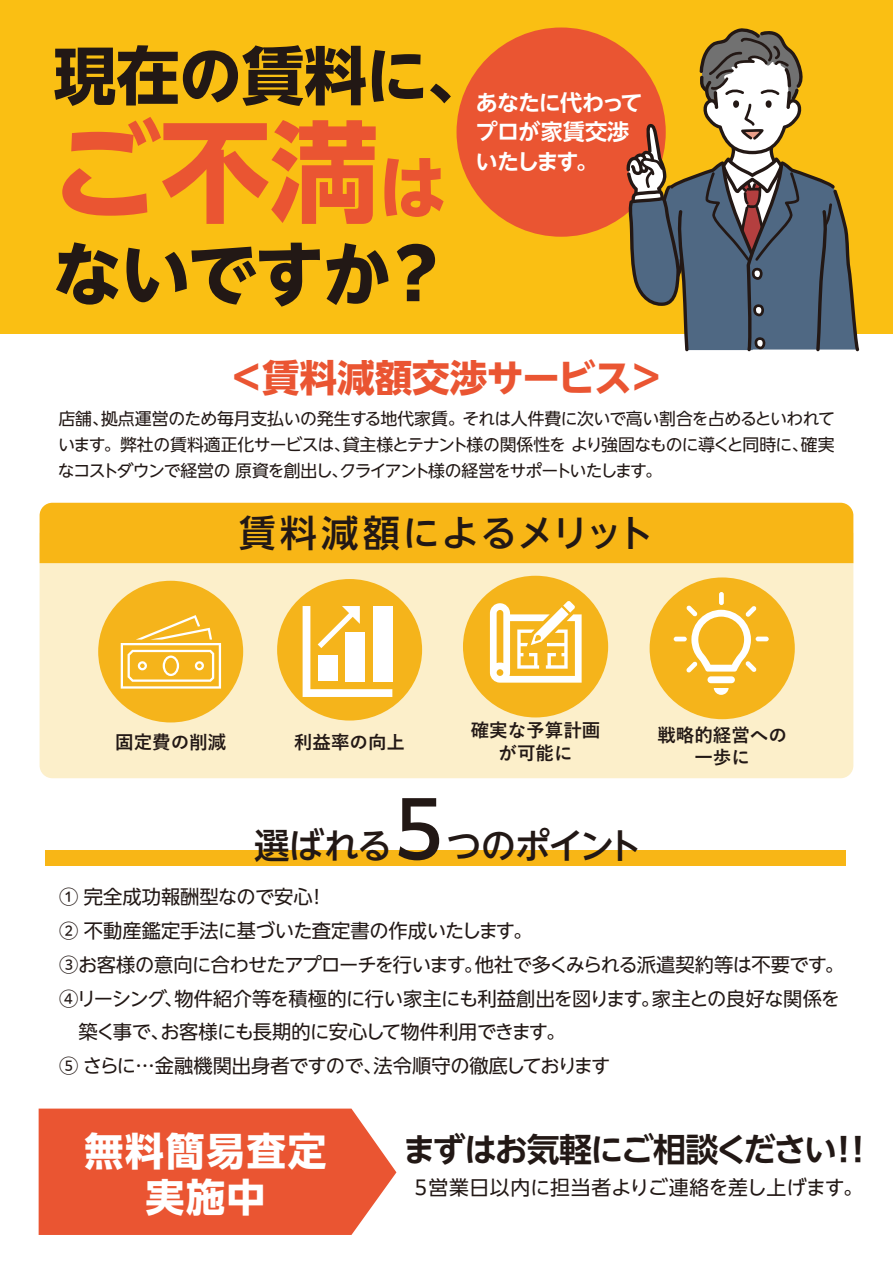
<style>
.page{position:relative;width:893px;height:1263px;background:#fff}
.page>*{position:absolute;margin:0;border:0;box-sizing:border-box;transform-origin:0 0}
.t1{font:700 109.35px "PUD Shin Go NT Pr 6 N";color:#ea5532}
.t2{font:700 70.05px "PUD Shin Go NT Pr 6 N";letter-spacing:-.04em;color:#221815}
.t3{font:700 62.85px "PUD Shin Go NT Pr 6 N";letter-spacing:-.005em;color:#221815}
.t4{font:700 39px/46.8px "PUD Shin Go NT Pr 6 N";letter-spacing:.04em;color:#fff;text-align:center}
.t5{font:700 37.5px "PUD Shin Go NT Pr 6 N";color:#ea5532}
.t6{font:500 36.9px "PUD Shin Go NT Pr 6 N";letter-spacing:.045em;color:#221815}
.t7{font:500 35.4px "PUD Shin Go NT Pr 6 N";letter-spacing:-.05em;color:#221815}
.t8{font:700 33px "PUD Shin Go NT Pr 6 N De";letter-spacing:-.065em;color:#221815}
.t9{font:700 22.05px/29.5px "PUD Shin Go NT Pr 6 N De";letter-spacing:-.03em;color:#fff}
.t10{font:19.8px "PUD Shin Go NT Pr 6 N";letter-spacing:.005em;color:#221815}
.t11{font:19.35px "PUD Shin Go NT Pr 6 N";letter-spacing:-.03em;color:#221815}
.t12{font:19.35px "PUD Shin Go NT Pr 6 N";color:#221815}
.t13{font:700 18.45px/22.4px "Yu Gothic";color:#221815;text-align:center}
.t14{font:16.8px/25.7px "PUD Shin Go NT Pr 6 N";letter-spacing:-.075em;color:#221815;text-align:justify}
.s1{font-size:69px}
.s2{font-size:77.1px}
</style>
<div class="page">
<div style="left:0;top:0;width:893px;height:333px;background:#fabf13"></div>
<div style="left:457px;top:28px;width:209px;height:209px;background:#ea5532;border-radius:50%"></div>
<div style="left:45px;top:850px;width:801px;height:16px;background:#f8b616"></div>
<div style="left:40px;top:563px;width:813px;height:215px;background:#fcefca"></div>
<div style="left:40px;top:503px;width:813px;height:60px;background:#f8b616"></div>
<div style="left:277px;top:579px;width:145px;height:141px;background:#f5b41b;border-radius:50%"></div>
<div style="left:463px;top:576px;width:145px;height:141px;background:#f5b41b;border-radius:50%"></div>
<div style="left:650px;top:577px;width:145px;height:142px;background:#f5b41b;border-radius:50%"></div>
<svg style="left:490px;top:601px;width:92px;height:82px"></svg>
<svg style="left:303px;top:606px;width:89px;height:91px"></svg>
<div style="left:98px;top:581px;width:145px;height:141px;background:#f5b41b;border-radius:50%"></div>
<svg style="left:121px;top:615px;width:100px;height:74px"></svg>
<div style="left:707px;top:676px;width:28px;height:7px;background:#fff;border-radius:3px"></div>
<svg style="left:714px;top:688px;width:15px;height:7px"></svg>
<div style="left:719px;top:592px;width:5px;height:13px;background:#fff;border-radius:2px"></div>
<hr style="left:674px;top:637px;width:13px;height:4px;background:#fff;border-radius:2px">
<svg style="left:686px;top:605px;width:70px;height:68px"></svg>
<hr style="left:756px;top:637px;width:13px;height:4px;background:#fff;border-radius:2px">
<svg style="left:39px;top:1108px;width:357px;height:127px;background:#eb603f"></svg>
<svg style="left:626px;top:28px;width:233px;height:323px"></svg>
<h3 class="t3" style="left:54px;top:41px;width:437px">現在の賃料に、</h3>
<h1 class="t1" style="left:51px;top:112px;width:397px">ご不満<span class="s1">は</span></h1>
<h2 class="t2" style="left:52px;top:235px;width:400px">ないですか？</h2>
<p class="t9" style="left:475px;top:88px;width:169px">あなたに代わってプロが家賃交渉いたします。</p>
<h3 class="t5" style="left:228px;top:357px;width:438px">＜賃料減額交渉サービス＞</h3>
<p class="t14" style="left:58px;top:407px;width:779px">店舗、拠点運営のため毎月支払いの発生する地代家賃。それは人件費に次いで高い割合を占めるといわれています。弊社の賃料適正化サービスは、貸主様とテナント様の関係性を より強固なものに導くと同時に、確実なコストダウンで経営の 原資を創出し、クライアント様の経営をサポートいたします。</p>
<h3 class="t6" style="left:239px;top:513px;width:417px">賃料減額によるメリット</h3>
<p class="t13" style="left:115px;top:731px;width:113px">固定費の削減</p>
<p class="t13" style="left:471px;top:720px;width:131px">確実な予算計画が可能に</p>
<p class="t13" style="left:294px;top:731px;width:113px">利益率の向上</p>
<p class="t13" style="left:657px;top:724px;width:131px">戦略的経営への一歩に</p>
<h3 class="t7" style="left:254px;top:826px;width:390px">選ばれる<span class="s2">５</span>つのポイント</h3>
<p class="t12" style="left:59px;top:886px;width:269px">① 完全成功報酬型なので安心！</p>
<p class="t11" style="left:59px;top:920px;width:474px">② 不動産鑑定手法に基づいた査定書の作成いたします。</p>
<p class="t11" style="left:59px;top:954px;width:786px">③お客様の意向に合わせたアプローチを行います。他社で多くみられる派遣契約等は不要です。</p>
<p class="t11" style="left:59px;top:988px;width:782px">④リーシング、物件紹介等を積極的に行い家主にも利益創出を図ります。家主との良好な関係を</p>
<p class="t11" style="left:79px;top:1021px;width:488px">築く事で、お客様にも長期的に安心して物件利用できます。</p>
<p class="t11" style="left:59px;top:1055px;width:553px">⑤ さらに…金融機関出身者ですので、法令順守の徹底しております</p>
<h3 class="t4" style="left:85px;top:1129px;width:243px">無料簡易査定実施中</h3>
<h3 class="t8" style="left:403px;top:1131px;width:473px">まずはお気軽にご相談ください！！</h3>
<p class="t10" style="left:414px;top:1176px;width:450px">5営業日以内に担当者よりご連絡を差し上げます。</p>
</div>
